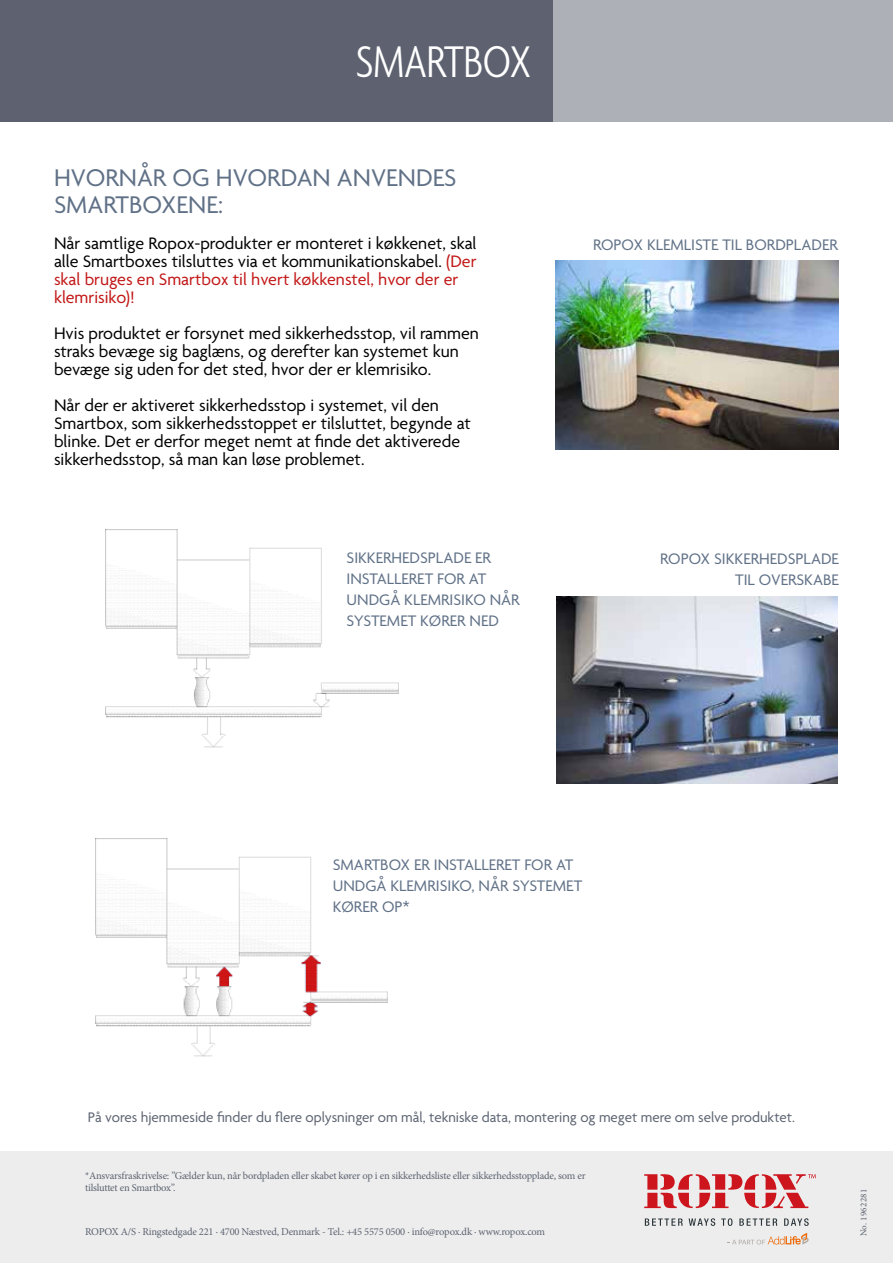
<style>
.page{position:relative;width:893px;height:1263px;background:#fff}
.page>*{position:absolute;margin:0;border:0;box-sizing:border-box;transform-origin:0 0}
.t1{font:300 condensed 48px "Agenda";letter-spacing:-.01em;color:#fff}
.t2{font:26.1px/27px "Agenda";color:#607187}
.t3{font:18px/18px "Agenda";color:#000}
.t4{font:16.5px/21px "Agenda";color:#607187}
.t5{font:15px "Agenda";color:#5b6370}
.t6{font:10.5px/12px "Minion Pro";letter-spacing:-.02em;color:#5b6370}
.t7{font:9px "Minion Pro";letter-spacing:.025em;color:#5b6370}
.s1{color:#c21717}
</style>
<div class="page">
<div style="left:0;top:0;width:893px;height:121px;background:#5e6270"></div>
<div style="left:0;top:1151px;width:893px;height:112px;background:#ededed"></div>
<div style="left:553px;top:0;width:340px;height:123px;background:#aeb0b7"></div>
<img style="left:556px;top:261px;width:283px;height:189px">
<img style="left:557px;top:596px;width:281px;height:188px">
<img style="left:106px;top:530px;width:292px;height:218px">
<img style="left:96px;top:839px;width:292px;height:218px">
<svg style="left:645px;top:1218px;width:38px;height:8px"></svg>
<svg style="left:689px;top:1218px;width:26px;height:8px"></svg>
<svg style="left:721px;top:1218px;width:11px;height:8px"></svg>
<svg style="left:739px;top:1218px;width:38px;height:8px"></svg>
<svg style="left:784px;top:1218px;width:25px;height:8px"></svg>
<svg style="left:644px;top:1174px;width:172px;height:34px"></svg>
<svg style="left:727px;top:1233px;width:82px;height:11px"></svg>
<h1 class="t1" style="left:356px;top:36px;width:177px">SMARTBOX</h1>
<h2 class="t2" style="left:54px;top:166px;width:404px">HVORNÅR OG HVORDAN ANVENDES<br>SMARTBOXENE:</h2>
<p class="t3" style="left:54px;top:235px;width:424px">Når samtlige Ropox-produkter er monteret i køkkenet, skal alle Smartboxes tilsluttes via et kommunikationskabel. <span class="s1">(Der skal bruges en Smartbox til hvert køkkenstel, hvor der er klemrisiko)!</span></p>
<p class="t3" style="left:54px;top:325px;width:426px">Hvis produktet er forsynet med sikkerhedsstop, vil rammen straks bevæge sig baglæns, og derefter kan systemet kun bevæge sig uden for det sted, hvor der er klemrisiko.</p>
<p class="t3" style="left:54px;top:397px;width:418px">Når der er aktiveret sikkerhedsstop i systemet, vil den Smartbox, som sikkerhedsstoppet er tilsluttet, begynde at blinke. Det er derfor meget nemt at finde det aktiverede sikkerhedsstop, så man kan løse problemet.</p>
<p class="t4" style="left:347px;top:548px;width:175px">SIKKERHEDSPLADE ER<br>INSTALLERET FOR AT<br>UNDGÅ KLEMRISIKO NÅR<br>SYSTEMET KØRER NED</p>
<p class="t4" style="left:593px;top:236px;width:246px">ROPOX KLEMLISTE TIL BORDPLADER</p>
<p class="t4" style="left:660px;top:549px;width:180px;text-align:right">ROPOX SIKKERHEDSPLADE<br>TIL OVERSKABE</p>
<p class="t4" style="left:333px;top:856px;width:251px">SMARTBOX ER INSTALLERET FOR AT<br>UNDGÅ KLEMRISIKO, NÅR SYSTEMET<br>KØRER OP*</p>
<p class="t5" style="left:88px;top:1109px;width:709px">På vores hjemmeside finder du flere oplysninger om mål, tekniske data, montering og meget mere om selve produktet.</p>
<p class="t6" style="left:85px;top:1170px;width:502px">*Ansvarsfraskrivelse: ”Gælder kun, når bordpladen eller skabet kører op i en sikkerhedsliste eller sikkerhedsstopplade, som er tilsluttet en Smartbox”.</p>
<p class="t6" style="left:85px;top:1226px;width:462px">ROPOX A/S · Ringstedgade 221 · 4700 Næstved, Denmark - Tel.: +45 5575 0500 · info@ropox.dk · www.ropox.com</p>
<p class="t7" style="left:858px;top:1236px;width:49px;rotate:-90deg">No. 1962281</p>
</div>
